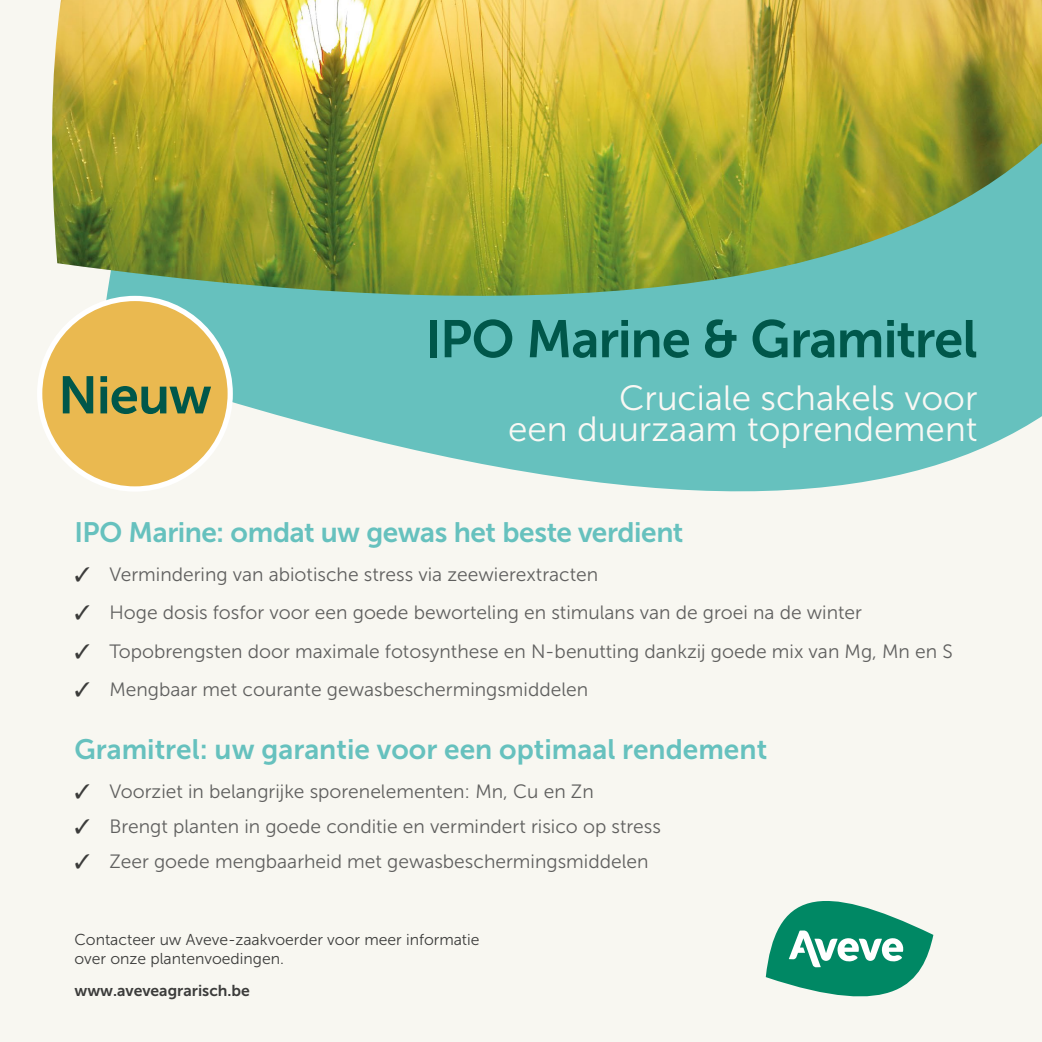
<style>
.page{position:relative;width:1042px;height:1042px;background:#f8f7f1}
.page>*{position:absolute;margin:0;border:0;box-sizing:border-box;transform-origin:0 0}
.t1{font:52.5px "Museo Sans 700";letter-spacing:-.02em;color:#00574a}
.t2{font:35px/31.5px "Museo Sans 300";color:#f9f8f4;text-align:right}
.t3{font:28px "Museo Sans 700";color:#66c1be}
.t4{font:19.25px "Museo Sans 300";color:#60605f}
.t5{font:15.75px/18.9px "Museo Sans 300";color:#3c3c3b}
.t6{font:15.75px "Museo Sans 700";color:#3c3c3b}
.s1{color:#3c3c3b}
</style>
<div class="page">
<svg style="left:99px;top:339px;width:943px;height:153px;fill:#66c1be"></svg>
<svg style="left:766px;top:901px;width:167px;height:95px"></svg>
<img style="left:52px;top:0;width:990px;height:339px">
<div style="left:40px;top:298px;width:190px;height:191px;background:#eab950;border-radius:50%"></div>
<div style="left:37px;top:296px;width:196px;height:195px;border:5px solid #fff;border-radius:50%"></div>
<h1 class="t1" style="left:58px;top:366px;width:155px">Nieuw</h1>
<h1 class="t1" style="left:425px;top:310px;width:554px">IPO Marine &amp; Gramitrel</h1>
<h2 class="t2" style="left:508px;top:382px;width:471px">Cruciale schakels voor<br>een duurzaam toprendement</h2>
<h3 class="t3" style="left:74px;top:517px;width:610px">IPO Marine: omdat uw gewas het beste verdient</h3>
<p class="t4" style="left:74px;top:563px;width:525px"><span class="s1">✓</span> Vermindering van abiotische stress via zeewierextracten</p>
<p class="t4" style="left:74px;top:602px;width:789px"><span class="s1">✓</span> Hoge dosis fosfor voor een goede beworteling en stimulans van de groei na de winter</p>
<p class="t4" style="left:74px;top:640px;width:880px"><span class="s1">✓</span> Topobrengsten door maximale fotosynthese en N-benutting dankzij goede mix van Mg, Mn en S</p>
<p class="t4" style="left:74px;top:679px;width:515px"><span class="s1">✓</span> Mengbaar met courante gewasbeschermingsmiddelen</p>
<h3 class="t3" style="left:74px;top:734px;width:694px">Gramitrel: uw garantie voor een optimaal rendement</h3>
<p class="t4" style="left:74px;top:780px;width:521px"><span class="s1">✓</span> Voorziet in belangrijke sporenelementen: Mn, Cu en Zn</p>
<p class="t4" style="left:74px;top:815px;width:588px"><span class="s1">✓</span> Brengt planten in goede conditie en vermindert risico op stress</p>
<p class="t4" style="left:74px;top:850px;width:575px"><span class="s1">✓</span> Zeer goede mengbaarheid met gewasbeschermingsmiddelen</p>
<p class="t5" style="left:74px;top:930px;width:407px">Contacteer uw Aveve-zaakvoerder voor meer informatie over onze plantenvoedingen.</p>
<p class="t6" style="left:74px;top:982px;width:177px">www.aveveagrarisch.be</p>
</div>
